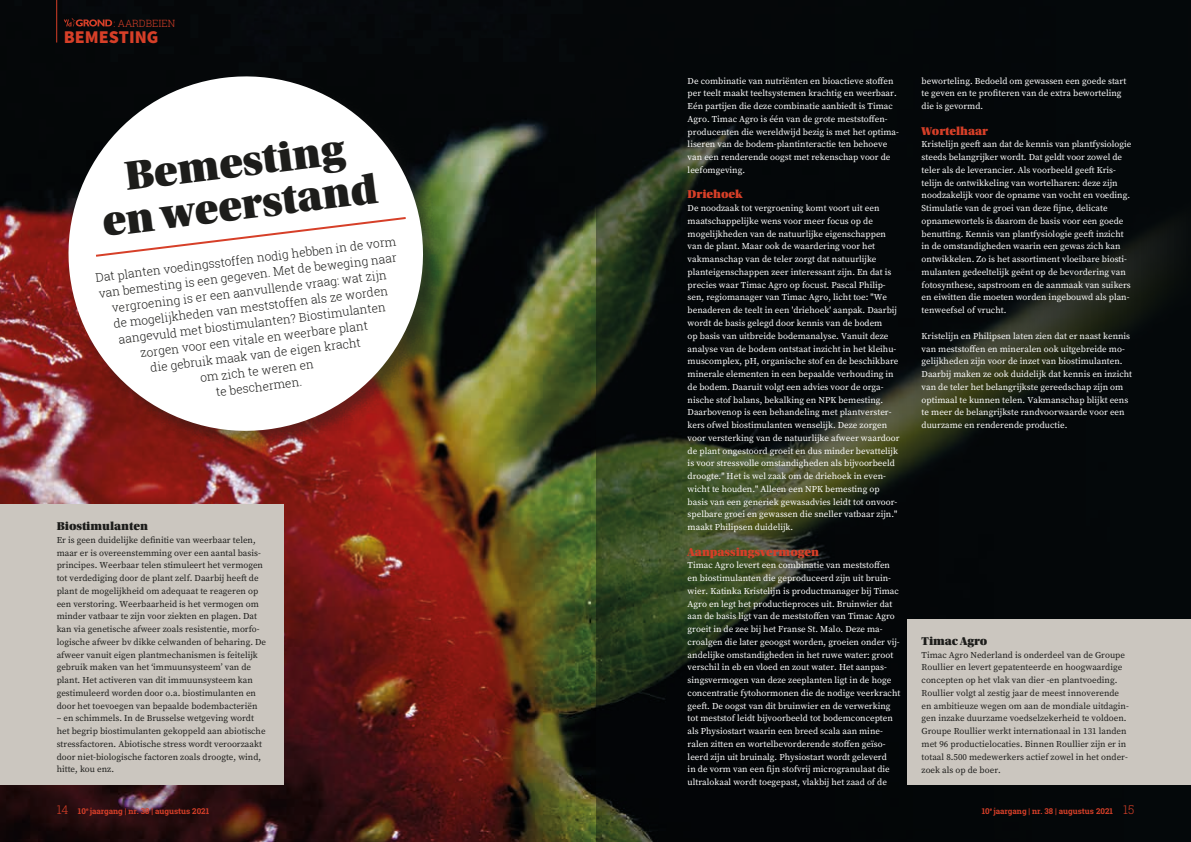
<style>
.page{position:relative;width:1191px;height:842px;background:#fff}
.page>*{position:absolute;margin:0;border:0;box-sizing:border-box;transform-origin:0 0}
.t1{font:43px/43px "Utopia Std Black Headline";color:#1d1d1b;text-align:center}
.t2{font:18px "Source Sans Variable";color:#d63f28}
.t3{font:300 12px/16px "Roboto Slab";color:#1d1d1b;text-align:center}
.t4{font:12px "Utopia Std Black Headline";color:#d63f28}
.t5{font:12px "Utopia Std Black Headline";color:#1d1d1b}
.t6{font:300 10px "Roboto Slab";color:#d63f28}
.t7{font:9px/12.8px "Source Serif Variable";color:#fff}
.t8{font:9px/12.8px "Source Serif Variable";color:#1d1d1b}
.t9{font:700 8px "Roboto Slab";color:#d63f28}
.s1{font-weight:300;font-size:12px}
</style>
<div class="page">
<img style="left:0;top:0;width:1191px;height:842px">
<div style="left:0;top:505px;width:283px;height:280px;background:#cbc6bf"></div>
<div style="left:907px;top:619px;width:284px;height:166px;background:#cbc6bf"></div>
<div style="left:64px;top:72px;width:380px;height:380px;background:#1d1d1b;opacity:.5"></div>
<svg style="left:58px;top:66px;width:375px;height:375px"></svg>
<svg style="left:94px;top:216px;width:314px;height:42px"></svg>
<hr style="left:56px;top:0;width:1px;height:43px;background:#d63f28">
<svg style="left:64px;top:18px;width:48px;height:9px"></svg>
<p class="t6" style="left:113px;top:16px;width:63px">: AARDBEIEN</p>
<h2 class="t2" style="left:64px;top:26px;width:96px">BEMESTING</h2>
<h1 class="t1" style="left:95px;top:159px;width:279px;rotate:-7deg">Bemesting en weerstand</h1>
<p class="t3" style="left:95px;top:270px;width:304px;rotate:-7deg">Dat planten voedingsstoffen nodig hebben in de vorm van bemesting is een gegeven. Met de beweging naar vergroening is er een aanvullende vraag: wat zijn<br>de mogelijkheden van meststoffen als ze worden aangevuld met biostimulanten? Biostimulanten zorgen voor een vitale en weerbare plant<br>die gebruik maak van de eigen kracht<br>om zich te weren en<br>te beschermen.</p>
<h3 class="t5" style="left:57px;top:520px;width:93px">Biostimulanten</h3>
<p class="t8" style="left:57px;top:533px;width:211px">Er is geen duidelijke definitie van weerbaar telen, maar er is overeenstemming over een aantal basis&shy;principes. Weerbaar telen stimuleert het vermogen tot verdediging door de plant zelf. Daarbij heeft de plant de mogelijkheid om adequaat te reageren op een verstoring. Weerbaarheid is het vermogen om minder vatbaar te zijn voor ziekten en plagen. Dat kan via genetische afweer zoals resistentie, morfo&shy;logische afweer bv dikke celwanden of beharing. De afweer vanuit eigen plantmechanismen is feitelijk gebruik maken van het ‘immuunsysteem’ van de plant. Het activeren van dit immuunsysteem kan gestimuleerd worden door o.a. biostimulanten en door het toevoegen van bepaalde bodembacteriën</p>
<p class="t8" style="left:57px;top:712px;width:210px">– en schimmels. In de Brusselse wetgeving wordt het begrip biostimulanten gekoppeld aan abiotische stressfactoren. Abiotische stress wordt veroorzaakt door niet-biologische factoren zoals droogte, wind, hitte, kou enz.</p>
<p class="t7" style="left:687px;top:74px;width:213px">De combinatie van nutriënten en bioactieve stoffen per teelt maakt teeltsystemen krachtig en weerbaar.<br>Eén partijen die deze combinatie aanbiedt is Timac Agro. Timac Agro is één van de grote meststoffen&shy;producenten die wereldwijd bezig is met het optima&shy;liseren van de bodem-plantinteractie ten behoeve van een renderende oogst met rekenschap voor de leefomgeving.</p>
<h3 class="t4" style="left:687px;top:188px;width:56px">Driehoek</h3>
<p class="t7" style="left:687px;top:202px;width:213px">De noodzaak tot vergroening komt voort uit een maatschappelijke wens voor meer focus op de mogelijkheden van de natuurlijke eigenschappen van de plant. Maar ook de waardering voor het vakmanschap van de teler zorgt dat natuurlijke planteigenschappen zeer interessant zijn. En dat is precies waar Timac Agro op focust. Pascal Philip&shy;sen, regiomanager van Timac Agro, licht toe: "We benaderen de teelt in een 'driehoek' aanpak. Daarbij wordt de basis gelegd door kennis van de bodem<br>op basis van uitbreide bodemanalyse. Vanuit deze analyse van de bodem ontstaat inzicht in het kleihu&shy;muscomplex, pH, organische stof en de beschikbare minerale elementen in een bepaalde verhouding in de bodem. Daaruit volgt een advies voor de orga&shy;nische stof balans, bekalking en NPK bemesting.<br>Daarbovenop is een behandeling met plantverster&shy;kers ofwel biostimulanten wenselijk. Deze zorgen voor versterking van de natuurlijke afweer waardoor de plant ongestoord groeit en dus minder bevattelijk is voor stressvolle omstandigheden als bijvoorbeeld droogte." Het is wel zaak om de driehoek in even&shy;wicht te houden." Alleen een NPK bemesting op basis van een generiek gewasadvies leidt tot onvoor&shy;spelbare groei en gewassen die sneller vatbaar zijn." maakt Philipsen duidelijk.</p>
<h3 class="t4" style="left:687px;top:545px;width:133px">Aanpassingsvermogen</h3>
<p class="t7" style="left:687px;top:559px;width:214px">Timac Agro levert een combinatie van meststoffen en biostimulanten die geproduceerd zijn uit bruin&shy;wier. Katinka Kristelijn is productmanager bij Timac Agro en legt het productieproces uit. Bruinwier dat aan de basis ligt van de meststoffen van Timac Agro groeit in de zee bij het Franse St. Malo. Deze ma&shy;croalgen die later geoogst worden, groeien onder vij&shy;andelijke omstandigheden in het ruwe water: groot verschil in eb en vloed en zout water. Het aanpas&shy;singsvermogen van deze zeeplanten ligt in de hoge concentratie fytohormonen die de nodige veerkracht geeft. De oogst van dit bruinwier en de verwerking tot meststof leidt bijvoorbeeld tot bodemconcepten als Physiostart waarin een breed scala aan mine&shy;ralen zitten en wortelbevorderende stoffen geïso&shy;leerd zijn uit bruinalg. Physiostart wordt geleverd<br>in de vorm van een fijn stofvrij microgranulaat die ultralokaal wordt toegepast, vlakbij het zaad of de</p>
<p class="t7" style="left:921px;top:74px;width:206px">beworteling. Bedoeld om gewassen een goede start te geven en te profiteren van de extra beworteling die is gevormd.</p>
<h3 class="t4" style="left:921px;top:124px;width:68px">Wortelhaar</h3>
<p class="t7" style="left:921px;top:138px;width:211px">Kristelijn geeft aan dat de kennis van plantfysiologie steeds belangrijker wordt. Dat geldt voor zowel de teler als de leverancier. Als voorbeeld geeft Kris&shy;telijn de ontwikkeling van wortelharen: deze zijn noodzakelijk voor de opname van vocht en voeding.<br>Stimulatie van de groei van deze fijne, delicate opnamewortels is daarom de basis voor een goede benutting. Kennis van plantfysiologie geeft inzicht in de omstandigheden waarin een gewas zich kan ontwikkelen. Zo is het assortiment vloeibare biosti&shy;mulanten gedeeltelijk geënt op de bevordering van fotosynthese, sapstroom en de aanmaak van suikers en eiwitten die moeten worden ingebouwd als plan&shy;tenweefsel of vrucht.</p>
<p class="t7" style="left:921px;top:329px;width:212px">Kristelijn en Philipsen laten zien dat er naast kennis van meststoffen en mineralen ook uitgebreide mo&shy;gelijkheden zijn voor de inzet van biostimulanten.<br>Daarbij maken ze ook duidelijk dat kennis en inzicht van de teler het belangrijkste gereedschap zijn om optimaal te kunnen telen. Vakmanschap blijkt eens te meer de belangrijkste randvoorwaarde voor een duurzame en renderende productie.</p>
<h3 class="t5" style="left:921px;top:635px;width:67px">Timac Agro</h3>
<p class="t8" style="left:921px;top:648px;width:209px">Timac Agro Nederland is onderdeel van de Groupe Roullier en levert gepatenteerde en hoogwaardige concepten op het vlak van dier -en plantvoeding.<br>Roullier volgt al zestig jaar de meest innoverende en ambitieuze wegen om aan de mondiale uitdagin&shy;gen inzake duurzame voedselzekerheid te voldoen.<br>Groupe Roullier werkt internationaal in 131 landen met 96 productielocaties. Binnen Roullier zijn er in totaal 8.500 medewerkers actief zowel in het onder&shy;zoek als op de boer.</p>
<p class="t9" style="left:57px;top:805px;width:154px"><span class="s1">14</span> 10<sup>e</sup> jaargang | nr. 38 | augustus 2021</p>
<p class="t9" style="left:981px;top:805px;width:154px">10<sup>e</sup> jaargang | nr. 38 | augustus 2021 <span class="s1">15</span></p>
</div>
